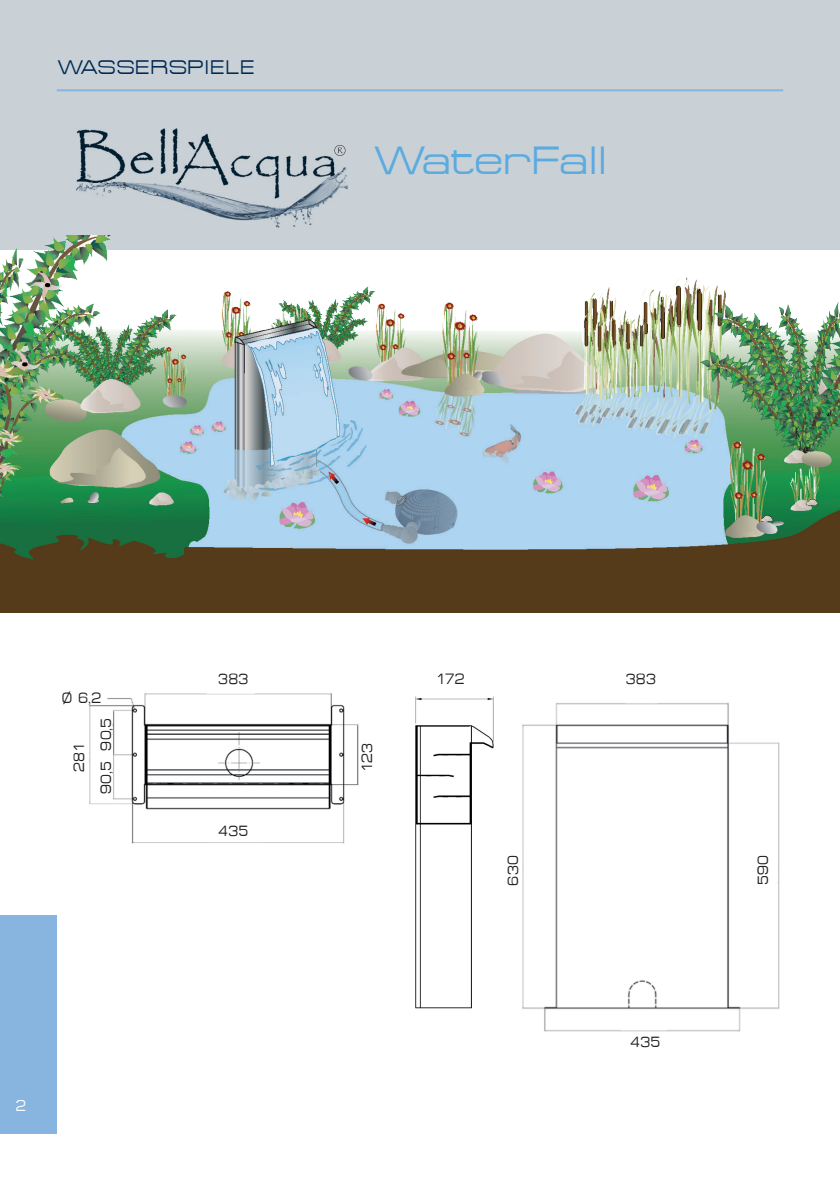
<style>
.page{position:relative;width:840px;height:1191px;background:#fff}
.page>*{position:absolute;margin:0;border:0;box-sizing:border-box;transform-origin:0 0}
.t1{font:40px "Micro Extend FLF";color:#5babdf}
.t2{font:20px "Micro Extend FLF";letter-spacing:.025em;color:#002953}
.t3{font:15.6px "Micro FLF";color:#fff}
.t4{font:15px "Micro FLF";letter-spacing:.02em;color:#231f20}
</style>
<div class="page">
<div style="left:0;top:0;width:839px;height:250px;background:#c9d1d7"></div>
<div style="left:0;top:915px;width:57px;height:218px;background:#87b5e0"></div>
<hr style="left:57px;top:89px;width:725px;height:2px;background:#87b5e0">
<img style="left:66px;top:128px;width:282px;height:108px">
<img style="left:0;top:236px;width:839px;height:376px">
<img style="left:89px;top:693px;width:258px;height:151px">
<img style="left:347px;top:696px;width:115px;height:313px">
<img style="left:462px;top:696px;width:318px;height:336px">
<h2 class="t2" style="left:58px;top:57px;width:198px">WASSERSPIELE</h2>
<h1 class="t1" style="left:374px;top:139px;width:234px">WaterFall</h1>
<p class="t4" style="left:62px;top:690px;width:41px">Ø 6,2</p>
<p class="t4" style="left:71px;top:772px;width:31px;rotate:-90deg">281</p>
<p class="t4" style="left:98px;top:793px;width:77px;rotate:-90deg">90,5 90,5</p>
<p class="t3" style="left:16px;top:1097px;width:12px">2</p>
<p class="t4" style="left:218px;top:671px;width:32px">383</p>
<p class="t4" style="left:625px;top:671px;width:32px">383</p>
<p class="t4" style="left:436px;top:671px;width:30px">172</p>
<p class="t4" style="left:218px;top:823px;width:32px">435</p>
<p class="t4" style="left:359px;top:771px;width:30px;rotate:-90deg">123</p>
<p class="t4" style="left:505px;top:885px;width:32px;rotate:-90deg">630</p>
<p class="t4" style="left:754px;top:885px;width:32px;rotate:-90deg">590</p>
<p class="t4" style="left:630px;top:1033px;width:32px">435</p>
</div>
